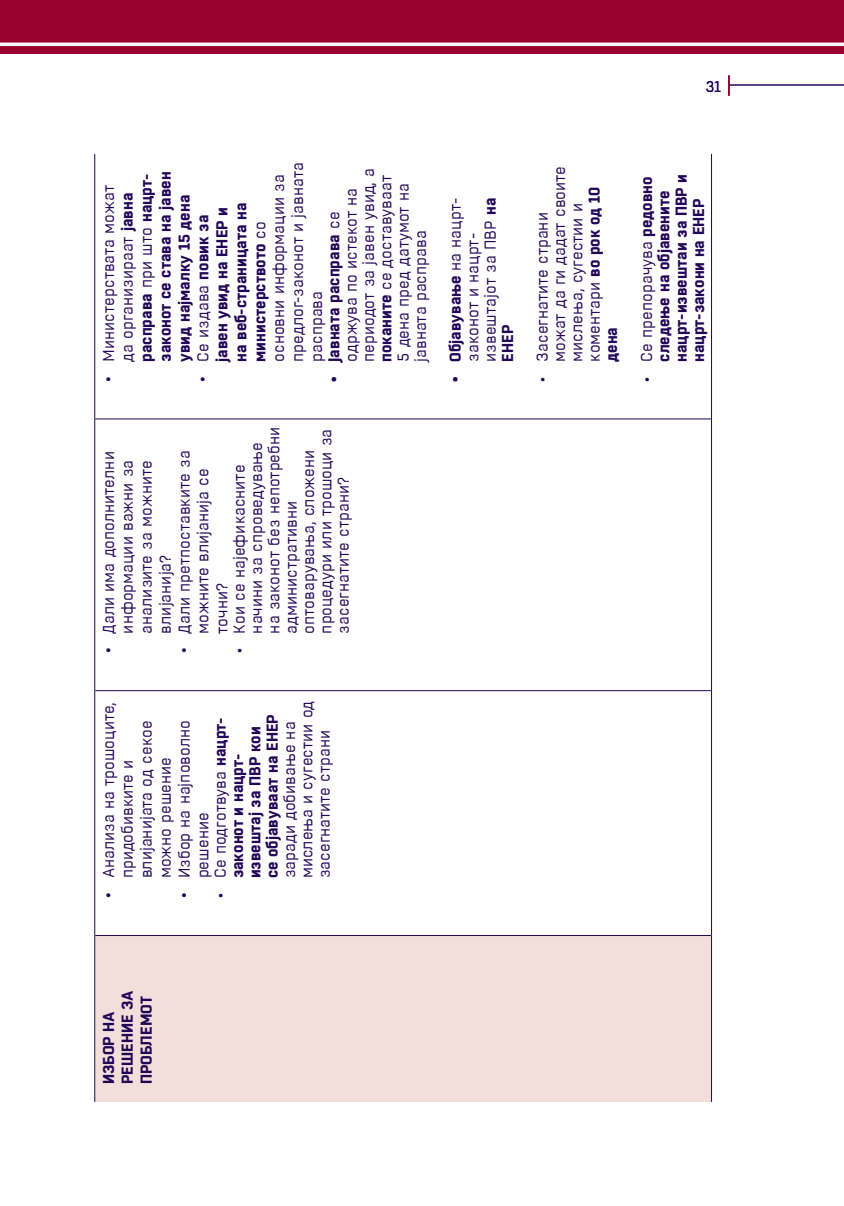
<style>
.page{position:relative;width:844px;height:1206px;background:#fff}
.page>*{position:absolute;margin:0;border:0;box-sizing:border-box;transform-origin:0 0}
.t1{font:15.75px/17.3px "Boxed";color:#230658}
.t2{font:700 15.75px/18.9px "Boxed";color:#230658}
.t3{font:15.58px "Boxed";color:#230658}
.s1{font-family:"Arial";font-weight:400}
.s2{font-weight:400}
.s3{font-family:"Arial"}
.s4{font-weight:700}
</style>
<div class="page">
<div style="left:0;top:0;width:843px;height:54px;background:#98012d"></div>
<hr style="left:0;top:43px;width:843px;height:3px;background:#fff">
<hr style="left:728px;top:85px;width:115px;height:1px;background:#230658">
<hr style="left:727px;top:75px;width:2px;height:21px;background:#98012d">
<div style="left:95px;top:935px;width:616px;height:166px;background:#f2dfdc"></div>
<hr style="left:94px;top:935px;width:1px;height:166px;background:#230658">
<hr style="left:94px;top:690px;width:1px;height:245px;background:#230658">
<hr style="left:95px;top:935px;width:616px;height:1px;background:#230658">
<hr style="left:94px;top:419px;width:1px;height:271px;background:#230658">
<hr style="left:95px;top:690px;width:616px;height:1px;background:#230658">
<hr style="left:94px;top:154px;width:1px;height:265px;background:#230658">
<hr style="left:95px;top:418px;width:616px;height:1px;background:#230658">
<hr style="left:711px;top:935px;width:1px;height:166px;background:#230658">
<hr style="left:711px;top:690px;width:1px;height:245px;background:#230658">
<hr style="left:711px;top:419px;width:1px;height:271px;background:#230658">
<hr style="left:711px;top:154px;width:1px;height:265px;background:#230658">
<p class="t3" style="left:705px;top:77px;width:17px">31</p>
<p class="t2" style="left:100px;top:362px;width:192px;text-indent:-20px;rotate:-90deg"><span class="s1">•</span> <span class="s2">Министерствата можат да организираат</span> јавна расправа <span class="s2">при што</span> нацрт&shy;законот се става на јавен увид најмалку 15 дена</p>
<p class="t1" style="left:194px;top:362px;width:201px;line-height:18.9px;text-indent:-20px;rotate:-90deg"><span class="s3">•</span> Се издава <span class="s4">повик за<br>јавен увид на ЕНЕР и<br>на веб-страницата на министерството</span> со основни информации за предлог-законот и јавната расправа</p>
<p class="t1" style="left:325px;top:362px;width:196px;text-indent:-20px;rotate:-90deg"><span class="s4">• Јавната расправа</span> се одржува по истекот на периодот за јавен увид, а <span class="s4">поканите</span> се доставуваат<br>5 дена пред датумот на јавната расправа</p>
<p class="t1" style="left:231px;top:633px;width:208px;text-indent:-20px;rotate:-90deg">• Кои се најефикасните начини за спроведување на законот без непотребни административни оптоварувања, сложени процедури или трошоци за засегнатите страни?</p>
<p class="t1" style="left:99px;top:633px;width:184px;line-height:18.9px;text-indent:-20px;rotate:-90deg"><span class="s3">•</span> Дали има дополнителни информации важни за анализите за можните влијанија?</p>
<p class="t1" style="left:175px;top:633px;width:184px;line-height:18.9px;text-indent:-20px;rotate:-90deg"><span class="s3">•</span> Дали претпоставките за можните влијанија се точни?</p>
<p class="t1" style="left:447px;top:362px;width:165px;text-indent:-20px;rotate:-90deg"><span class="s4">• Објавување</span> на нацрт&shy;законот и нацрт&shy;извештајот за ПВР <span class="s4">на<br>ЕНЕР</span></p>
<p class="t1" style="left:212px;top:878px;width:179px;text-indent:-20px;rotate:-90deg">• Се подготвува <span class="s4">нацрт&shy;законот и нацрт&shy;извештај за ПВР кои<br>се објавуваат на ЕНЕР </span>заради добивање на мислења и сугестии од засегнатите страни</p>
<p class="t1" style="left:99px;top:878px;width:178px;line-height:18.9px;text-indent:-20px;rotate:-90deg"><span class="s3">•</span> Анализа на трошоците, придобивките и влијанијата од секое можно решение</p>
<p class="t1" style="left:175px;top:878px;width:160px;line-height:18.9px;text-indent:-20px;rotate:-90deg"><span class="s3">•</span> Избор на најповолно решение</p>
<p class="t1" style="left:534px;top:362px;width:197px;text-indent:-20px;rotate:-90deg">• Засегнатите страни можат да ги дадат своите мислења, сугестии и коментари <span class="s4">во рок од 10 дена</span></p>
<p class="t2" style="left:638px;top:362px;width:189px;line-height:17.3px;text-indent:-20px;rotate:-90deg"><span class="s2">• Се препорачува</span> редовно следење на објавените нацрт-извештаи за ПВР и нацрт-закони на ЕНЕР</p>
<p class="t2" style="left:100px;top:1084px;width:96px;rotate:-90deg">ИЗБОР НА<br>РЕШЕНИЕ ЗА<br>ПРОБЛЕМОТ</p>
</div>
